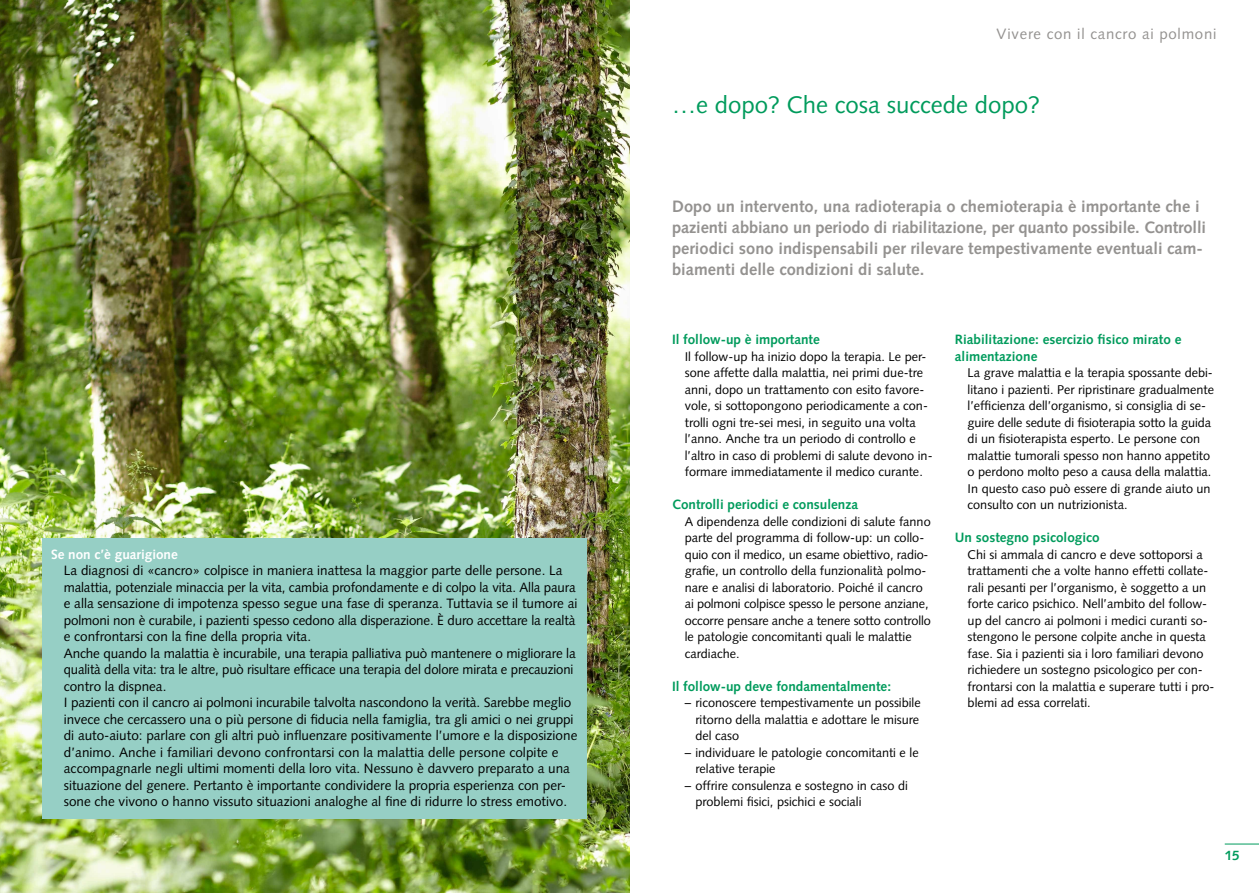
<style>
.page{position:relative;width:1259px;height:893px;background:#fff}
.page>*{position:absolute;margin:0;border:0;box-sizing:border-box;transform-origin:0 0}
.t1{font:24px "Syntax LT Std";color:#009b5c}
.t2{font:700 16.5px/21px "Syntax LT Std";color:#949290}
.t3{font:15px "Syntax LT Std";letter-spacing:.05em;color:#949290}
.t4{font:13.5px/16.5px "Syntax LT Std";color:#000}
.t5{font:700 13.5px/16.5px "Syntax LT Std";color:#009b5c}
.t6{font:700 13.5px "Syntax LT Std";color:#fff}
.t7{font:12.75px/16.5px "Syntax LT Std";color:#000}
</style>
<div class="page">
<hr style="left:1224px;top:844px;width:35px;height:1px;background:#009b5c">
<img style="left:0;top:0;width:629px;height:893px">
<div style="left:43px;top:538px;width:544px;height:281px;background:#96cfc5"></div>
<p class="t6" style="left:51px;top:546px;width:128px">Se non c’è guarigione</p>
<p class="t4" style="left:64px;top:562px;width:515px">La diagnosi di «cancro» colpisce in maniera inattesa la maggior parte delle persone. La malattia, potenziale minaccia per la vita, cambia profondamente e di colpo la vita. Alla paura e alla sensazione di impotenza spesso segue una fase di speranza. Tuttavia se il tumore ai polmoni non è curabile, i pazienti spesso cedono alla disperazione. È duro accettare la realtà e confrontarsi con la fine della propria vita.<br>Anche quando la malattia è incurabile, una terapia palliativa può mantenere o migliorare la qualità della vita: tra le altre, può risultare efficace una terapia del dolore mirata e precauzioni contro la dispnea.<br>I pazienti con il cancro ai polmoni incurabile talvolta nascondono la verità. Sarebbe meglio invece che cercassero una o più persone di fiducia nella famiglia, tra gli amici o nei gruppi di auto-aiuto: parlare con gli altri può influenzare positivamente l’umore e la disposizione d’animo. Anche i familiari devono confrontarsi con la malattia delle persone colpite e accompagnarle negli ultimi momenti della loro vita. Nessuno è davvero preparato a una situazione del genere. Pertanto è importante condividere la propria esperienza con per&shy;sone che vivono o hanno vissuto situazioni analoghe al fine di ridurre lo stress emotivo.</p>
<p class="t3" style="left:996px;top:25px;width:221px">Vivere con il cancro ai polmoni</p>
<h1 class="t1" style="left:672px;top:91px;width:370px">…e dopo? Che cosa succede dopo?</h1>
<p class="t2" style="left:672px;top:196px;width:535px">Dopo un intervento, una radioterapia o chemioterapia è importante che i pazienti abbiano un periodo di riabilitazione, per quanto possibile. Controlli periodici sono indispensabili per rilevare tempestivamente eventuali cam&shy;biamenti delle condizioni di salute.</p>
<p class="t5" style="left:672px;top:331px;width:149px">Il follow-up è importante</p>
<p class="t7" style="left:685px;top:348px;width:249px">Il follow-up ha inizio dopo la terapia. Le per&shy;sone affette dalla malattia, nei primi due-tre anni, dopo un trattamento con esito favore&shy;vole, si sottopongono periodicamente a con&shy;trolli ogni tre-sei mesi, in seguito una volta l’anno. Anche tra un periodo di controllo e l’altro in caso di problemi di salute devono in&shy;formare immediatamente il medico curante.</p>
<p class="t5" style="left:672px;top:496px;width:188px">Controlli periodici e consulenza</p>
<p class="t7" style="left:685px;top:513px;width:247px">A dipendenza delle condizioni di salute fanno parte del programma di follow-up: un collo&shy;quio con il medico, un esame obiettivo, radio&shy;grafie, un controllo della funzionalità polmo&shy;nare e analisi di laboratorio. Poiché il cancro ai polmoni colpisce spesso le persone anziane, occorre pensare anche a tenere sotto controllo le patologie concomitanti quali le malattie cardiache.</p>
<p class="t5" style="left:672px;top:678px;width:221px">Il follow-up deve fondamentalmente:</p>
<p class="t7" style="left:695px;top:695px;width:227px;text-indent:-11px">– riconoscere tempestivamente un possibile ritorno della malattia e adottare le misure del caso</p>
<p class="t7" style="left:695px;top:744px;width:225px;text-indent:-11px">– individuare le patologie concomitanti e le relative terapie</p>
<p class="t7" style="left:695px;top:777px;width:214px;text-indent:-11px">– offrire consulenza e sostegno in caso di problemi fisici, psichici e sociali</p>
<p class="t5" style="left:955px;top:331px;width:228px">Riabilitazione: esercizio fisico mirato e alimentazione</p>
<p class="t7" style="left:967px;top:365px;width:248px">La grave malattia e la terapia spossante debi&shy;litano i pazienti. Per ripristinare gradualmente l’efficienza dell’organismo, si consiglia di se&shy;guire delle sedute di fisioterapia sotto la guida di un fisioterapista esperto. Le persone con malattie tumorali spesso non hanno appetito o perdono molto peso a causa della malattia.<br>In questo caso può essere di grande aiuto un consulto con un nutrizionista.</p>
<p class="t5" style="left:955px;top:529px;width:146px">Un sostegno psicologico</p>
<p class="t7" style="left:967px;top:546px;width:248px">Chi si ammala di cancro e deve sottoporsi a trattamenti che a volte hanno effetti collate&shy;rali pesanti per l’organismo, è soggetto a un forte carico psichico. Nell’ambito del follow&shy;up del cancro ai polmoni i medici curanti so&shy;stengono le persone colpite anche in questa fase. Sia i pazienti sia i loro familiari devono richiedere un sostegno psicologico per con&shy;frontarsi con la malattia e superare tutti i pro&shy;blemi ad essa correlati.</p>
<p class="t5" style="left:1224px;top:847px;width:17px">15</p>
</div>
